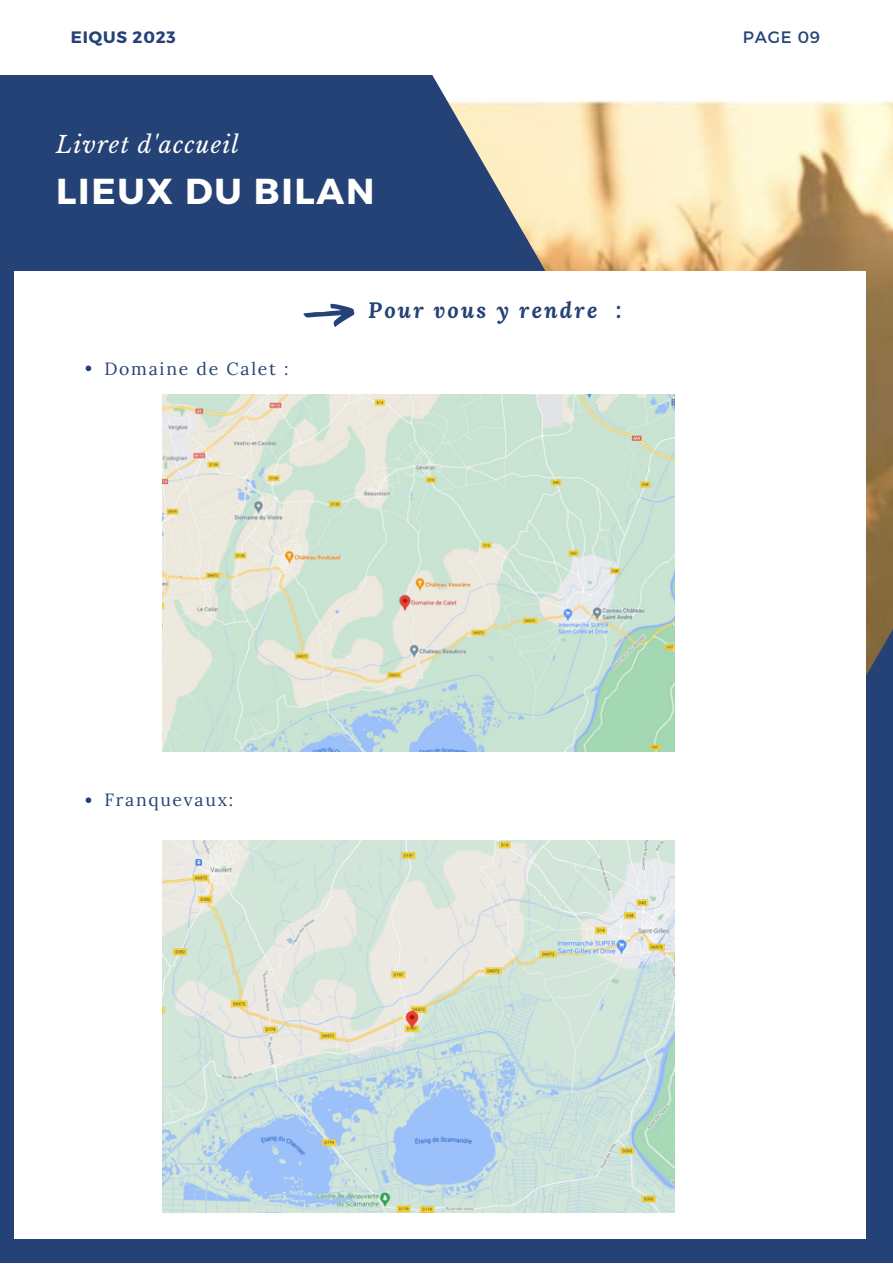
<style>
.page{position:relative;width:893px;height:1264px;background:#fff}
.page>*{position:absolute;margin:0;border:0;box-sizing:border-box;transform-origin:0 0}
.t1{font:700 36px "Montserrat";letter-spacing:.05em;color:#fff}
.t2{font:italic 23.1px "Libre Baskerville";letter-spacing:.05em;color:#fff}
.t3{font:italic 700 22.05px "Lora";letter-spacing:.1em;color:#244275}
.t4{font:17.55px "Lora";letter-spacing:.1em;color:#244275}
.t5{font:700 16.5px "Montserrat";letter-spacing:.05em;color:#244275}
.t6{font:16.5px "Montserrat";letter-spacing:.05em;color:#244275}
</style>
<div class="page">
<div style="left:0;top:0;width:892px;height:1262px;background:#244275"></div>
<div style="left:0;top:0;width:892px;height:74px;background:#fff"></div>
<img style="left:431px;top:74px;width:461px;height:677px">
<div style="left:15px;top:271px;width:849px;height:967px;background:#fff"></div>
<svg style="left:86px;top:365px;width:5px;height:6px"></svg>
<svg style="left:86px;top:797px;width:5px;height:6px"></svg>
<svg style="left:303px;top:303px;width:51px;height:24px"></svg>
<img style="left:163px;top:840px;width:511px;height:372px">
<img style="left:163px;top:394px;width:511px;height:358px">
<p class="t5" style="left:71px;top:27px;width:106px">EIQUS 2023</p>
<p class="t6" style="left:742px;top:27px;width:79px">PAGE 09</p>
<p class="t2" style="left:56px;top:131px;width:184px">Livret d'accueil</p>
<p class="t1" style="left:56px;top:168px;width:320px">LIEUX DU BILAN</p>
<p class="t4" style="left:104px;top:357px;width:186px">Domaine de Calet :</p>
<p class="t3" style="left:368px;top:295px;width:255px">Pour vous y rendre :</p>
<p class="t4" style="left:104px;top:788px;width:130px">Franquevaux:</p>
</div>
